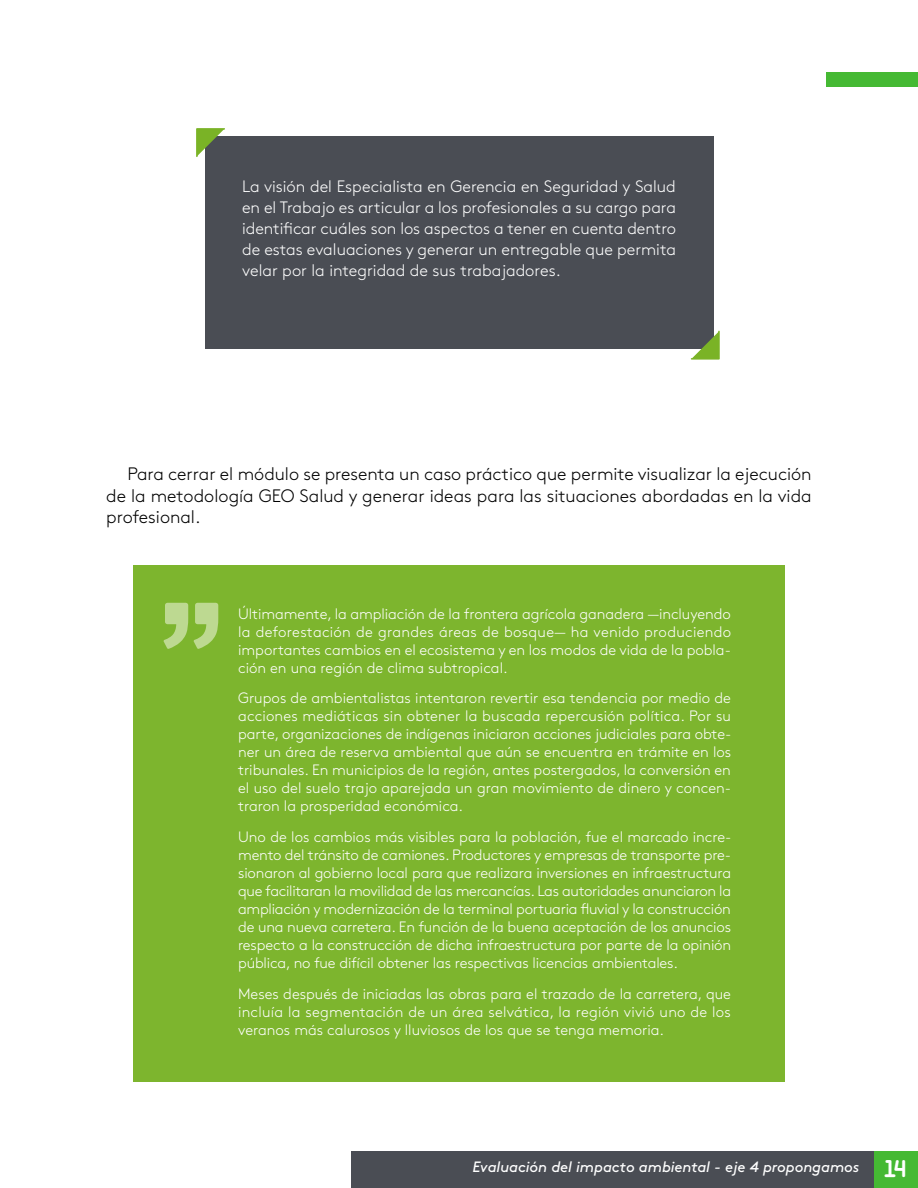
<style>
.page{position:relative;width:918px;height:1188px;background:#fff}
.page>*{position:absolute;margin:0;border:0;box-sizing:border-box;transform-origin:0 0}
.t1{font:300 18px/21.6px "Brown Std";color:#000;text-align:justify}
.t2{font:300 16.5px/21px "Brown Std";color:#fff;text-align:justify}
.t3{font:300 15px/18px "Brown Std";color:#fff;text-align:justify}
.t4{font:italic 15px "Brown Std";letter-spacing:-.005em;color:#fff}
.s1{font-family:"Areandina Voz";font-style:normal;font-size:24px}
</style>
<div class="page">
<div style="left:826px;top:72px;width:92px;height:15px;background:#45b933"></div>
<div style="left:873px;top:1151px;width:45px;height:37px;background:#45b933"></div>
<div style="left:351px;top:1151px;width:522px;height:37px;background:#4a4d54"></div>
<div style="left:205px;top:136px;width:508px;height:213px;background:#4a4d54"></div>
<svg style="left:690px;top:330px;width:30px;height:30px"></svg>
<svg style="left:196px;top:128px;width:29px;height:29px"></svg>
<div style="left:133px;top:566px;width:652px;height:516px;background:#7db52e"></div>
<svg style="left:163px;top:603px;width:55px;height:46px"></svg>
<p class="t2" style="left:242px;top:176px;width:435px">La visión del Especialista en Gerencia en Seguridad y Salud en el Trabajo es articular a los profesionales a su cargo para identificar cuáles son los aspectos a tener en cuenta dentro de estas evaluaciones y generar un entregable que permita velar por la integridad de sus trabajadores.</p>
<p class="t1" style="left:106px;top:463px;width:707px;text-indent:21px">Para cerrar el módulo se presenta un caso práctico que permite visualizar la ejecución de la metodología GEO Salud y generar ideas para las situaciones abordadas en la vida profesional.</p>
<p class="t3" style="left:238px;top:605px;width:495px">Últimamente, la ampliación de la frontera agrícola ganadera —incluyendo la deforestación de grandes áreas de bosque— ha venido produciendo importantes cambios en el ecosistema y en los modos de vida de la pobla&shy;ción en una región de clima subtropical.</p>
<p class="t3" style="left:238px;top:689px;width:495px">Grupos de ambientalistas intentaron revertir esa tendencia por medio de acciones mediáticas sin obtener la buscada repercusión política. Por su parte, organizaciones de indígenas iniciaron acciones judiciales para obte&shy;ner un área de reserva ambiental que aún se encuentra en trámite en los tribunales. En municipios de la región, antes postergados, la conversión en el uso del suelo trajo aparejada un gran movimiento de dinero y concen&shy;traron la prosperidad económica.</p>
<p class="t3" style="left:238px;top:828px;width:495px">Uno de los cambios más visibles para la población, fue el marcado incre&shy;mento del tránsito de camiones. Productores y empresas de transporte pre&shy;sionaron al gobierno local para que realizara inversiones en infraestructura que facilitaran la movilidad de las mercancías. Las autoridades anunciaron la ampliación y modernización de la terminal portuaria fluvial y la construcción de una nueva carretera. En función de la buena aceptación de los anuncios respecto a la construcción de dicha infraestructura por parte de la opinión pública, no fue difícil obtener las respectivas licencias ambientales.</p>
<p class="t3" style="left:238px;top:985px;width:494px">Meses después de iniciadas las obras para el trazado de la carretera, que incluía la segmentación de un área selvática, la región vivió uno de los veranos más calurosos y lluviosos de los que se tenga memoria.</p>
<p class="t4" style="left:472px;top:1158px;width:436px">Evaluación del impacto ambiental - eje 4 propongamos <span class="s1">14</span></p>
</div>
